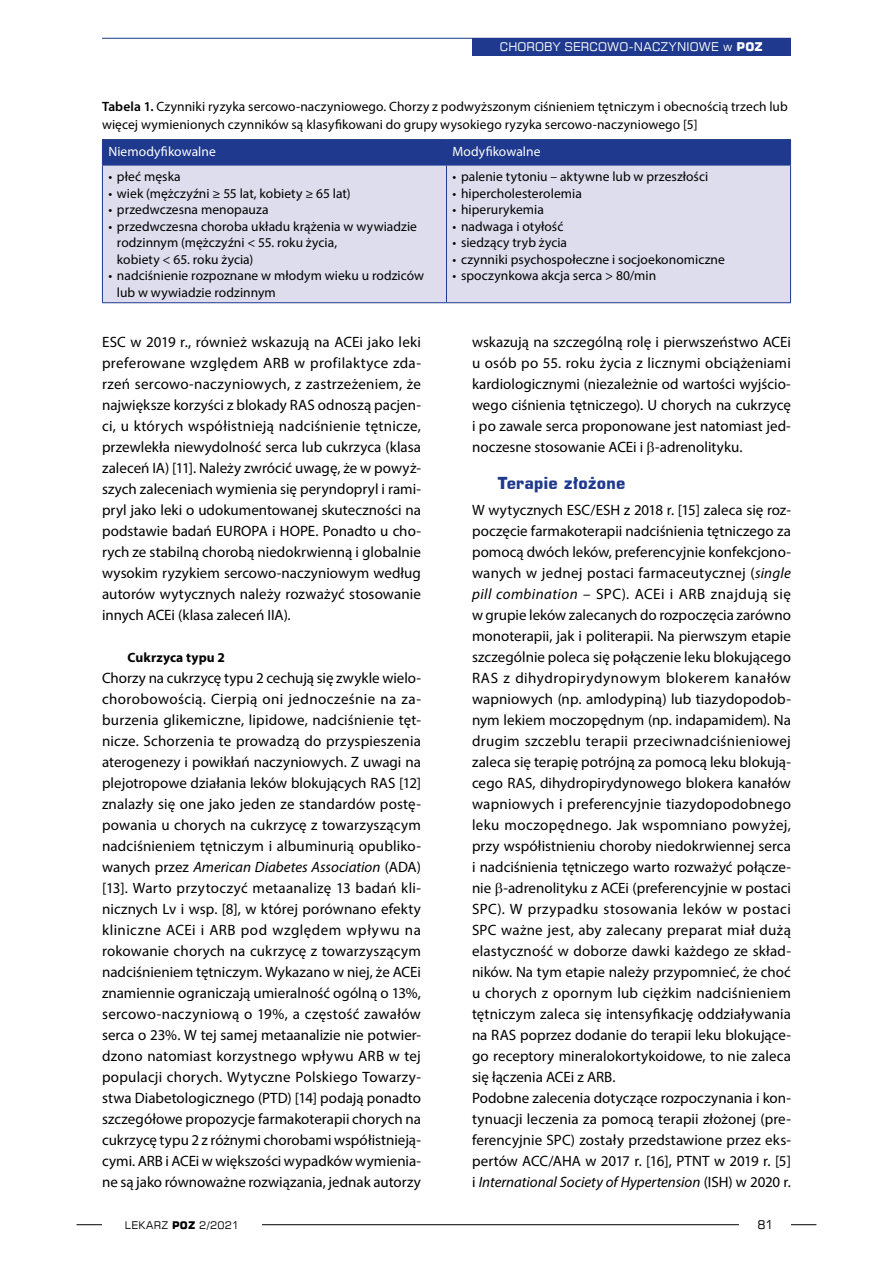
<style>
.page{position:relative;width:893px;height:1263px;background:#fff}
.page>*{position:absolute;margin:0;border:0;box-sizing:border-box;transform-origin:0 0}
.t1{font:700 16.5px "Square 721 EU";color:#1e398d}
.t2{font:15px/21px "Myriad Pro";letter-spacing:.005em;color:#000;text-align:justify}
.t3{font:13.5px/16.5px "Myriad Pro";letter-spacing:.005em;color:#000}
.t4{font:13.5px "Myriad Pro";letter-spacing:.005em;color:#fff}
.t5{font:700 13.5px "Myriad Pro";letter-spacing:.015em;color:#000}
.t6{font:12px "Square 721 EU";letter-spacing:.02em;color:#fff}
.t7{font:12px "Square 721 EU";color:#000}
.t8{font:10.5px "Square 721 EU";letter-spacing:.03em;color:#000}
.s1{font-weight:700}
.s2{font-weight:600}
.s3{font-style:italic}
</style>
<div class="page">
<hr style="left:102px;top:38px;width:689px;height:1px;background:#1e398d">
<hr style="left:77px;top:1224px;width:739px;height:1px;background:#000">
<div style="left:740px;top:1216px;width:51px;height:17px;background:#fff"></div>
<div style="left:102px;top:1216px;width:159px;height:17px;background:#fff"></div>
<div style="left:472px;top:38px;width:319px;height:17px;background:#1e398d"></div>
<div style="left:103px;top:166px;width:687px;height:136px;background:#dddded"></div>
<hr style="left:446px;top:165px;width:1px;height:137px;background:#1e398d">
<hr style="left:102px;top:139px;width:344px;height:1px;background:#1e398d">
<hr style="left:446px;top:139px;width:345px;height:1px;background:#1e398d">
<div style="left:102px;top:140px;width:689px;height:25px;background:#1e398d"></div>
<hr style="left:102px;top:165px;width:344px;height:1px;background:#1e398d">
<hr style="left:102px;top:165px;width:1px;height:137px;background:#1e398d">
<hr style="left:446px;top:165px;width:345px;height:1px;background:#1e398d">
<hr style="left:790px;top:165px;width:1px;height:137px;background:#1e398d">
<hr style="left:102px;top:302px;width:344px;height:1px;background:#1e398d">
<hr style="left:446px;top:302px;width:345px;height:1px;background:#1e398d">
<p class="t6" style="left:500px;top:39px;width:265px">CHOROBY SERCOWO-NACZYNIOWE W <span class="s1">POZ</span></p>
<p class="t3" style="left:102px;top:97px;width:687px;line-height:18px"><span class="s2">Tabela 1.</span> Czynniki ryzyka sercowo-naczyniowego. Chorzy z podwyższonym ciśnieniem tętniczym i obecnością trzech lub więcej wymienionych czynników są klasyfikowani do grupy wysokiego ryzyka sercowo-naczyniowego [5]</p>
<p class="t4" style="left:108px;top:143px;width:109px">Niemodyfikowalne</p>
<p class="t4" style="left:452px;top:143px;width:89px">Modyfikowalne</p>
<p class="t3" style="left:108px;top:168px;width:74px">• płeć męska</p>
<p class="t3" style="left:108px;top:185px;width:244px">• wiek (mężczyźni ≥ 55 lat, kobiety ≥ 65 lat)</p>
<p class="t3" style="left:108px;top:201px;width:162px">• przedwczesna menopauza</p>
<p class="t3" style="left:117px;top:218px;width:302px;text-indent:-9px">• przedwczesna choroba układu krążenia w wywiadzie rodzinnym (mężczyźni &lt; 55. roku życia,<br>kobiety &lt; 65. roku życia)</p>
<p class="t3" style="left:117px;top:267px;width:309px;text-indent:-9px">• nadciśnienie rozpoznane w młodym wieku u rodziców lub w wywiadzie rodzinnym</p>
<p class="t3" style="left:452px;top:168px;width:257px">• palenie tytoniu – aktywne lub w przeszłości</p>
<p class="t3" style="left:452px;top:185px;width:131px">• hipercholesterolemia</p>
<p class="t3" style="left:452px;top:201px;width:93px">• hiperurykemia</p>
<p class="t3" style="left:452px;top:218px;width:112px">• nadwaga i otyłość</p>
<p class="t3" style="left:452px;top:234px;width:116px">• siedzący tryb życia</p>
<p class="t3" style="left:452px;top:251px;width:274px">• czynniki psychospołeczne i socjoekonomiczne</p>
<p class="t3" style="left:452px;top:267px;width:205px">• spoczynkowa akcja serca &gt; 80/min</p>
<p class="t2" style="left:102px;top:331px;width:320px">ESC w 2019 r., również wskazują na ACEi jako leki preferowane względem ARB w profilaktyce zda&shy;rzeń sercowo-naczyniowych, z zastrzeżeniem, że największe korzyści z blokady RAS odnoszą pacjen&shy;ci, u których współistnieją nadciśnienie tętnicze, przewlekła niewydolność serca lub cukrzyca (klasa zaleceń IA) [11]. Należy zwrócić uwagę, że w powyż&shy;szych zaleceniach wymienia się peryndopryl i rami&shy;pryl jako leki o udokumentowanej skuteczności na podstawie badań EUROPA i HOPE. Ponadto u cho&shy;rych ze stabilną chorobą niedokrwienną i globalnie wysokim ryzykiem sercowo-naczyniowym według autorów wytycznych należy rozważyć stosowanie innych ACEi (klasa zaleceń IIA).</p>
<p class="t5" style="left:128px;top:648px;width:99px">Cukrzyca typu 2</p>
<p class="t2" style="left:102px;top:667px;width:320px">Chorzy na cukrzycę typu 2 cechują się zwykle wielo&shy;chorobowością. Cierpią oni jednocześnie na za&shy;burzenia glikemiczne, lipidowe, nadciśnienie tęt&shy;nicze. Schorzenia te prowadzą do przyspieszenia aterogenezy i powikłań naczyniowych. Z uwagi na plejotropowe działania leków blokujących RAS [12] znalazły się one jako jeden ze standardów postę&shy;powania u chorych na cukrzycę z towarzyszącym nadciśnieniem tętniczym i albuminurią opubliko&shy;wanych przez <span class="s3">American Diabetes Association</span> (ADA) [13]. Warto przytoczyć metaanalizę 13 badań kli&shy;nicznych Lv i wsp. [8], w której porównano efekty kliniczne ACEi i ARB pod względem wpływu na rokowanie chorych na cukrzycę z towarzyszącym nadciśnieniem tętniczym. Wykazano w niej, że ACEi znamiennie ograniczają umieralność ogólną o 13%, sercowo-naczyniową o 19%, a częstość zawałów serca o 23%. W tej samej metaanalizie nie potwier&shy;dzono natomiast korzystnego wpływu ARB w tej populacji chorych. Wytyczne Polskiego Towarzy&shy;stwa Diabetologicznego (PTD) [14] podają ponadto szczegółowe propozycje farmakoterapii chorych na cukrzycę typu 2 z różnymi chorobami współistnieją&shy;cymi. ARB i ACEi w większości wypadków wymienia&shy;ne są jako równoważne rozwiązania, jednak autorzy</p>
<p class="t2" style="left:472px;top:331px;width:320px">wskazują na szczególną rolę i pierwszeństwo ACEi u osób po 55. roku życia z licznymi obciążeniami kardiologicznymi (niezależnie od wartości wyjścio&shy;wego ciśnienia tętniczego). U chorych na cukrzycę i po zawale serca proponowane jest natomiast jed&shy;noczesne stosowanie ACEi i -adrenolityku.</p>
<p class="t1" style="left:497px;top:473px;width:129px">Terapie złożone</p>
<p class="t2" style="left:472px;top:499px;width:320px;text-align:left">W wytycznych ESC/ESH z 2018 r. [15] zaleca się roz&shy;poczęcie farmakoterapii nadciśnienia tętniczego za pomocą dwóch leków, preferencyjnie konfekcjono&shy;wanych w jednej postaci farmaceutycznej (<span class="s3">single pill combination</span> – SPC). ACEi i ARB znajdują się w grupie leków zalecanych do rozpoczęcia zarówno monoterapii, jak i politerapii. Na pierwszym etapie szczególnie poleca się połączenie leku blokującego RAS z dihydropirydynowym blokerem kanałów wapniowych (np. amlodypiną) lub tiazydopodob&shy;nym lekiem moczopędnym (np. indapamidem). Na drugim szczeblu terapii przeciwnadciśnieniowej zaleca się terapię potrójną za pomocą leku blokują&shy;cego RAS, dihydropirydynowego blokera kanałów wapniowych i preferencyjnie tiazydopodobnego leku moczopędnego. Jak wspomniano powyżej, przy współistnieniu choroby niedokrwiennej serca i nadciśnienia tętniczego warto rozważyć połącze&shy;nie -adrenolityku z ACEi (preferencyjnie w postaci SPC). W przypadku stosowania leków w postaci SPC ważne jest, aby zalecany preparat miał dużą elastyczność w doborze dawki każdego ze skład&shy;ników. Na tym etapie należy przypomnieć, że choć u chorych z opornym lub ciężkim nadciśnieniem tętniczym zaleca się intensyfikację oddziaływania na RAS poprzez dodanie do terapii leku blokujące&shy;go receptory mineralokortykoidowe, to nie zaleca się łączenia ACEi z ARB.<br>Podobne zalecenia dotyczące rozpoczynania i kon&shy;tynuacji leczenia za pomocą terapii złożonej (pre&shy;ferencyjnie SPC) zostały przedstawione przez eks&shy;pertów ACC/AHA w 2017 r. [16], PTNT w 2019 r. [5] i <span class="s3">International Society of Hypertension</span> (ISH) w 2020 r.</p>
<p class="t8" style="left:125px;top:1218px;width:116px">LEKARZ <span class="s1">POZ</span> 2/2021</p>
<p class="t7" style="left:757px;top:1217px;width:17px">81</p>
</div>
